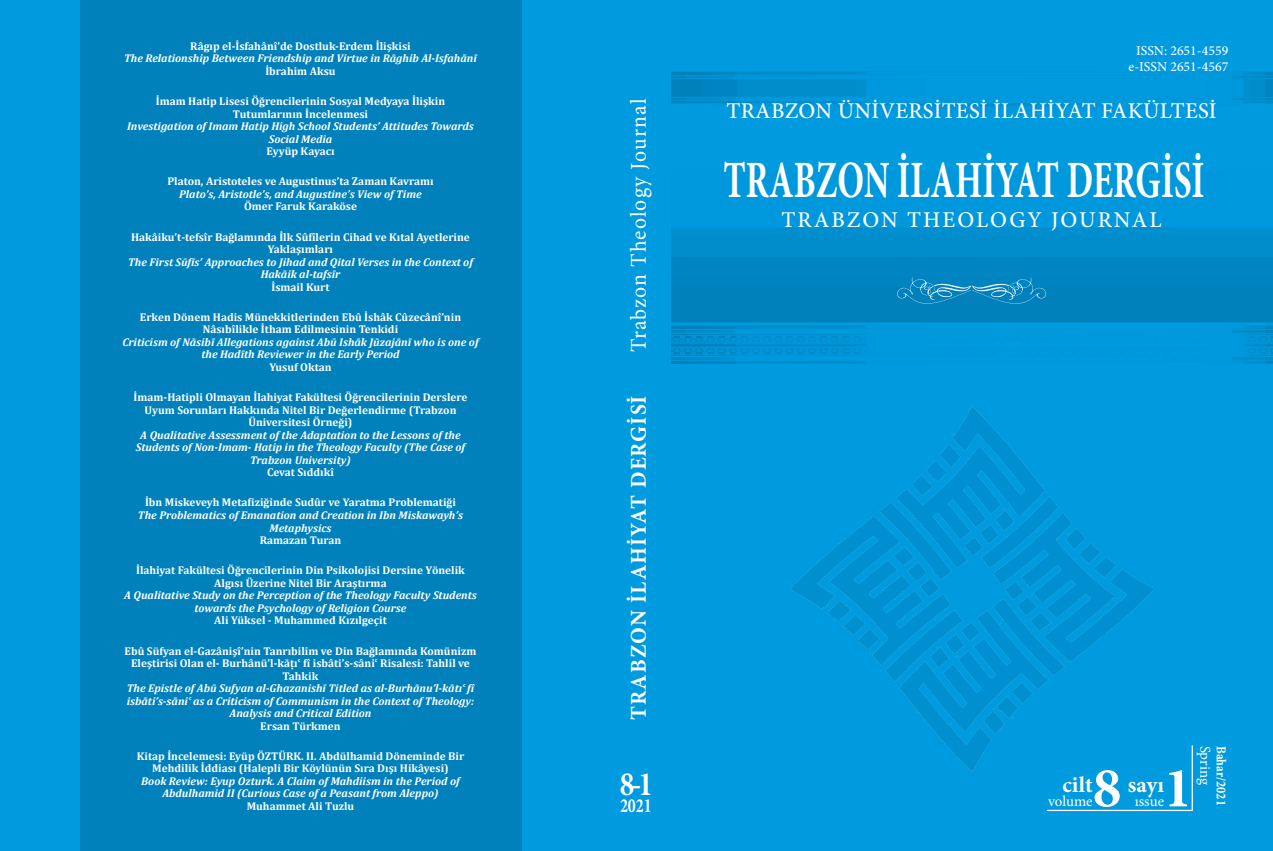
<style>
.page{position:relative;width:1273px;height:851px;background:#fff}
.page>*{position:absolute;margin:0;border:0;box-sizing:border-box;transform-origin:0 0}
.t1{font:700 57px "Minion Pro";color:#fff}
.t2{font:700 52.38px "Minion Pro";color:#fff;scale:.67 1}
.t3{font:700 34.12px "Minion Pro";color:#fff;scale:.85 1}
.t4{font:500 22.5px "Minion Pro";letter-spacing:.01em;color:#fff}
.t5{font:700 22.5px "Minion Pro";letter-spacing:.05em;color:#fff}
.t6{font:500 22.5px "Minion Pro";letter-spacing:.09em;color:#fff}
.t7{font:22.5px "Minion Pro";letter-spacing:.05em;color:#fff}
.t8{font:700 20px "Minion Pro";color:#fff;scale:.8 1}
.t9{font:15px "Minion Pro";letter-spacing:-.005em;color:#fff}
.t10{font:500 13.75px/16.5px "Minion Pro";color:#fff;text-align:center}
.t11{font:700 13.75px "Minion Pro";color:#fff;scale:.9 1}
.t12{font:700 11.25px/12.5px "Cambria";color:#fff;text-align:center}
.t13{font:italic 700 11.25px/12.5px "Cambria";color:#fff;text-align:center}
</style>
<div class="page">
<img style="left:670px;top:0;width:602px;height:850px">
<img style="left:784px;top:403px;width:374px;height:369px">
<div style="left:0;top:0;width:670px;height:850px;background:#009bde"></div>
<div style="left:81px;top:0;width:441px;height:850px;background:#0081bc"></div>
<svg style="left:896px;top:277px;width:150px;height:28px;background:#198ec3"></svg>
<div style="left:1045px;top:744px;width:148px;height:67px;background:#009bde"></div>
<p class="t12" style="left:190px;top:39px;width:222px">Râgıp el-İsfahânî’de Dostluk-Erdem İlişkisi</p>
<p class="t13" style="left:124px;top:52px;width:354px">The Relationship Between Friendship and Virtue in Rāghib Al-Isfahānī</p>
<p class="t12" style="left:265px;top:64px;width:72px">İbrahim Aksu</p>
<p class="t12" style="left:156px;top:95px;width:291px">İmam Hatip Lisesi Öğrencilerinin Sosyal Medyaya İlişkin<br>Tutumlarının İncelenmesi</p>
<p class="t13" style="left:127px;top:120px;width:348px">Investigation of Imam Hatip High School Students’ Attitudes Towards<br>Social Media</p>
<p class="t12" style="left:266px;top:145px;width:70px">Eyyüp Kayacı</p>
<p class="t12" style="left:167px;top:175px;width:268px">Platon, Aristoteles ve Augustinus’ta Zaman Kavramı</p>
<p class="t13" style="left:179px;top:187px;width:244px">Plato’s, Aristotle’s, and Augustine’s View of Time</p>
<p class="t12" style="left:244px;top:200px;width:114px">Ömer Faruk Karaköse</p>
<p class="t12" style="left:131px;top:230px;width:340px">Hakâiku’t-tefsîr Bağlamında İlk Sûfîlerin Cihad ve Kıtal Ayetlerine<br>Yaklaşımları</p>
<p class="t13" style="left:128px;top:255px;width:346px">The First Sūfīs’ Approaches to Jihad and Qital Verses in the Context of<br>Hakāik al-tafsīr</p>
<p class="t12" style="left:271px;top:280px;width:60px">İsmail Kurt</p>
<p class="t12" style="left:140px;top:310px;width:322px">Erken Dönem Hadis Münekkitlerinden Ebû İshâk Cûzecânî’nin<br>Nâsıbîlikle İtham Edilmesinin Tenkidi</p>
<p class="t13" style="left:122px;top:335px;width:357px">Criticism of Nāsibī Allegations against Abū Ishāk Jūzajānī who is one of the Hadīth Reviewer in the Early Period</p>
<p class="t12" style="left:269px;top:360px;width:64px">Yusuf Oktan</p>
<p class="t12" style="left:134px;top:390px;width:335px">İmam-Hatipli Olmayan İlahiyat Fakültesi Öğrencilerinin Derslere<br>Uyum Sorunları Hakkında Nitel Bir Değerlendirme (Trabzon<br>Üniversitesi Örneği)</p>
<p class="t13" style="left:136px;top:428px;width:331px">A Qualitative Assessment of the Adaptation to the Lessons of the<br>Students of Non-Imam- Hatip in the Theology Faculty (The Case of<br>Trabzon University)</p>
<p class="t12" style="left:267px;top:465px;width:68px">Cevat Sıddıkî</p>
<p class="t12" style="left:145px;top:496px;width:312px">İbn Miskeveyh Metafiziğinde Sudûr ve Yaratma Problematiği</p>
<p class="t13" style="left:138px;top:508px;width:326px">The Problematics of Emanation and Creation in Ibn Miskawayh’s<br>Metaphysics</p>
<p class="t12" style="left:259px;top:533px;width:83px">Ramazan Turan</p>
<p class="t12" style="left:136px;top:563px;width:330px">İlahiyat Fakültesi Öğrencilerinin Din Psikolojisi Dersine Yönelik<br>Algısı Üzerine Nitel Bir Araştırma</p>
<p class="t13" style="left:124px;top:588px;width:354px">A Qualitative Study on the Perception of the Theology Faculty Students towards the Psychology of Religion Course</p>
<p class="t12" style="left:214px;top:613px;width:174px">Ali Yüksel - Muhammed Kızılgeçit</p>
<p class="t12" style="left:125px;top:644px;width:353px">Ebû Süfyan el-Gazânişî’nin Tanrıbilim ve Din Bağlamında Komünizm<br>Eleştirisi Olan el- Burhânü’l-kāṭıʿ fî isbâti’s-sâniʿ Risalesi: Tahlil ve<br>Tahkik</p>
<p class="t13" style="left:127px;top:681px;width:349px">The Epistle of Abū Sufyan al-Ghazanishī Titled as al-Burhānu’l-kātıʿ fî isbāti’s-sāniʿ as a Criticism of Communism in the Context of Theology:<br>Analysis and Critical Edition</p>
<p class="t12" style="left:260px;top:719px;width:82px">Ersan Türkmen</p>
<p class="t12" style="left:137px;top:749px;width:329px">Kitap İncelemesi: Eyüp ÖZTÜRK. II. Abdülhamid Döneminde Bir<br>Mehdilik İddiası (Halepli Bir Köylünün Sıra Dışı Hikâyesi)</p>
<p class="t13" style="left:141px;top:774px;width:320px">Book Review: Eyup Ozturk. A Claim of Mahdiism in the Period of<br>Abdulhamid II (Curious Case of a Peasant from Aleppo)</p>
<p class="t12" style="left:247px;top:799px;width:109px">Muhammet Ali Tuzlu</p>
<h3 class="t7" style="left:623px;top:352px;width:255px;rotate:-90deg">Trabzon Theology Journal</h3>
<h3 class="t5" style="left:622px;top:720px;width:326px;rotate:-90deg">TRABZON İLAHİYAT DERGİSİ</h3>
<h3 class="t3" style="left:619px;top:760px;width:41px">8-1</h3>
<h3 class="t8" style="left:620px;top:791px;width:41px">2021</h3>
<p class="t10" style="left:1128px;top:42px;width:101px">ISSN: 2651-4559 e-ISSN 2651-4567</p>
<h3 class="t4" style="left:726px;top:96px;width:491px">TRABZON ÜNİVERSİTESİ İLAHİYAT FAKÜLTESİ</h3>
<h2 class="t2" style="left:723px;top:143px;width:719px">TRABZON İLAHİYAT DERGİSİ</h2>
<h3 class="t6" style="left:781px;top:205px;width:381px">TRABZON THEOLOGY JOURNAL</h3>
<h1 class="t1" style="left:1092px;top:747px;width:101px">8 1</h1>
<h3 class="t5" style="left:1062px;top:769px;width:32px">cilt</h3>
<h3 class="t9" style="left:1047px;top:791px;width:46px">volume</h3>
<h3 class="t5" style="left:1127px;top:769px;width:38px">sayı</h3>
<h3 class="t9" style="left:1134px;top:791px;width:31px">ıssue</h3>
<h3 class="t9" style="left:1215px;top:745px;width:41px;rotate:90deg">Spring</h3>
<p class="t11" style="left:1230px;top:745px;width:68px;rotate:90deg">Bahar/2021</p>
</div>
